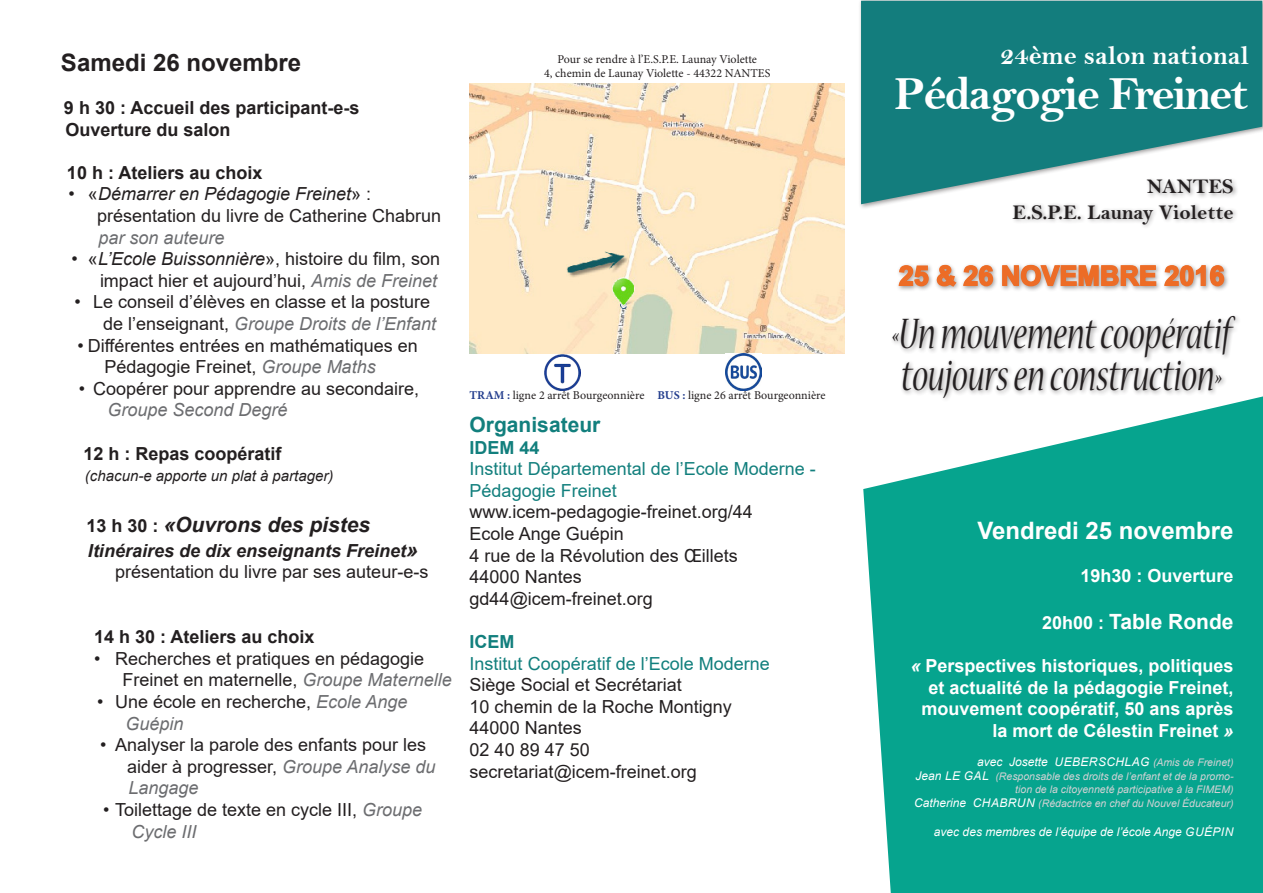
<style>
.page{position:relative;width:1263px;height:893px;background:#fff}
.page>*{position:absolute;margin:0;border:0;box-sizing:border-box;transform-origin:0 0}
.t1{font:italic 48.3px "Nueva Std";color:#231f20;scale:.71 1}
.t2{font:48px "Bell MT Bold";letter-spacing:-.04em;color:#fff}
.t3{font:27px "Bell MT Bold";color:#fff}
.t4{font:700 27px "Arial";color:#ed6c26}
.t5{font:700 24px "Arial";color:#fff}
.t6{font:700 24px "Arial";color:#231f20}
.t7{font:21px "Bell MT Bold";color:#231f20}
.t8{font:italic 700 21px "Arial";color:#231f20}
.t9{font:700 21px "Arial";color:#fff}
.t10{font:700 21px "Arial";color:#127f7d}
.t11{font:18px/21.6px "Arial";color:#231f20}
.t12{font:700 18px/21.6px "Arial";color:#fff;text-align:right}
.t13{font:700 18px "Arial";color:#231f20}
.t14{font:18px/21.6px "Arial";color:#127f7d}
.t15{font:italic 700 18px "Arial";color:#231f20}
.t16{font:700 18px "Arial";color:#127f7d}
.t17{font:italic 15px "Arial";color:#231f20}
.t18{font:12px "Minion Pro";color:#231f20}
.t19{font:italic 12px "Arial";color:#fff}
.t20{font:italic 12px "Arial";letter-spacing:.035em;color:#fff}
.t21{font:italic 10.5px/12.6px "Arial";color:#d1d2d4;text-align:right}
.s1{font-style:italic}
.s2{font-style:italic;color:#6c6d70}
.s3{font-style:normal;font-size:18px}
.s4{font-size:21px}
.s5{font-weight:700;color:#253f8e}
.s6{font-size:42px}
.s7{font-size:18px}
.s8{font-size:10.5px;color:#d1d2d4}
.s9{font-size:12px;color:#fff}
</style>
<div class="page">
<svg style="left:861px;top:1px;width:401px;height:203px;background:#298989"></svg>
<div style="left:890px;top:177px;width:351px;height:225px;background:#231f20;opacity:.45"></div>
<svg style="left:898px;top:264px;width:32px;height:23px"></svg>
<svg style="left:936px;top:264px;width:58px;height:24px"></svg>
<svg style="left:1001px;top:258px;width:156px;height:29px"></svg>
<svg style="left:1163px;top:264px;width:62px;height:23px"></svg>
<svg style="left:863px;top:396px;width:400px;height:497px;background:#24af9b"></svg>
<img style="left:470px;top:84px;width:375px;height:270px">
<img style="left:544px;top:354px;width:36px;height:36px">
<img style="left:725px;top:354px;width:36px;height:36px">
<p class="t6" style="left:61px;top:45px;width:242px">Samedi 26 novembre</p>
<p class="t13" style="left:64px;top:95px;width:297px">9 h 30 : Accueil des participant-e-s</p>
<p class="t13" style="left:65px;top:117px;width:167px">Ouverture du salon</p>
<p class="t13" style="left:67px;top:160px;width:197px">10 h : Ateliers au choix</p>
<p class="t11" style="left:97px;top:183px;width:346px;text-indent:-28px">• «<span class="s1">Démarrer en Pédagogie Freinet</span>» : présentation du livre de Catherine Chabrun <span class="s2">par son auteure</span></p>
<p class="t11" style="left:71px;top:248px;width:370px;text-align:right">• «<span class="s1">L’Ecole Buissonnière</span>», histoire du film, son impact hier et aujourd’hui, <span class="s2">Amis de Freinet</span></p>
<p class="t11" style="left:103px;top:291px;width:335px;text-indent:-28px">• Le conseil d’élèves en classe et la posture de l’enseignant, <span class="s2">Groupe Droits de l’Enfant</span></p>
<p class="t11" style="left:104px;top:334px;width:315px;text-indent:-27px">• Différentes entrées en mathématiques en<br>Pédagogie Freinet, <span class="s2">Groupe Maths</span></p>
<p class="t11" style="left:107px;top:377px;width:313px;text-indent:-28px">• Coopérer pour apprendre au secondaire,<br><span class="s2">Groupe Second Degré</span></p>
<p class="t13" style="left:83px;top:441px;width:200px">12 h : Repas coopératif</p>
<p class="t17" style="left:85px;top:466px;width:250px">(chacun-e apporte un plat à partager)</p>
<p class="t8" style="left:86px;top:510px;width:285px"><span class="s3">13 h 30 :</span> «Ouvrons des pistes</p>
<p class="t15" style="left:88px;top:538px;width:331px">Itinéraires de dix enseignants Freinet<span class="s4">»</span></p>
<p class="t11" style="left:115px;top:561px;width:315px">présentation du livre par ses auteur-e-s</p>
<p class="t13" style="left:94px;top:624px;width:222px">14 h 30 : Ateliers au choix</p>
<p class="t11" style="left:122px;top:647px;width:331px;text-indent:-28px">• Recherches et pratiques en pédagogie<br>Freinet en maternelle, <span class="s2">Groupe Maternelle</span></p>
<p class="t11" style="left:125px;top:691px;width:284px;text-indent:-28px">• Une école en recherche, <span class="s2">Ecole Ange<br>Guépin</span></p>
<p class="t11" style="left:127px;top:734px;width:310px;text-indent:-27px">• Analyser la parole des enfants pour les aider à progresser, <span class="s2">Groupe Analyse du<br>Langage</span></p>
<p class="t11" style="left:131px;top:799px;width:292px;text-indent:-28px">• Toilettage de texte en cycle III, <span class="s2">Groupe<br>Cycle III</span></p>
<p class="t18" style="left:557px;top:51px;width:201px">Pour se rendre à l’E.S.P.E. Launay Violette</p>
<p class="t18" style="left:544px;top:65px;width:228px">4, chemin de Launay Violette - 44322 NANTES</p>
<p class="t18" style="left:470px;top:387px;width:176px"><span class="s5">TRAM :</span> ligne 2 arrêt Bourgeonnière</p>
<p class="t18" style="left:657px;top:387px;width:169px"><span class="s5">BUS :</span> ligne 26 arrêt Bourgeonnière</p>
<p class="t10" style="left:470px;top:410px;width:132px">Organisateur</p>
<p class="t16" style="left:470px;top:435px;width:72px">IDEM 44</p>
<p class="t14" style="left:470px;top:458px;width:348px">Institut Départemental de l’Ecole Moderne -<br>Pédagogie Freinet</p>
<p class="t11" style="left:470px;top:501px;width:285px">www.icem-pedagogie-freinet.org/44</p>
<p class="t11" style="left:470px;top:523px;width:156px">Ecole Ange Guépin</p>
<p class="t11" style="left:470px;top:544px;width:270px">4 rue de la Révolution des Œillets</p>
<p class="t11" style="left:470px;top:566px;width:114px">44000 Nantes</p>
<p class="t11" style="left:470px;top:588px;width:185px">gd44@icem-freinet.org</p>
<p class="t16" style="left:470px;top:629px;width:46px">ICEM</p>
<p class="t14" style="left:470px;top:652px;width:302px">Institut Coopératif de l’Ecole Moderne</p>
<p class="t11" style="left:470px;top:674px;width:214px">Siège Social et Secrétariat</p>
<p class="t11" style="left:470px;top:696px;width:264px">10 chemin de la Roche Montigny</p>
<p class="t11" style="left:470px;top:717px;width:114px">44000 Nantes</p>
<p class="t11" style="left:470px;top:739px;width:122px">02 40 89 47 50</p>
<p class="t11" style="left:470px;top:760px;width:229px">secretariat@icem-freinet.org</p>
<p class="t3" style="left:1000px;top:39px;width:250px">24ème salon national</p>
<p class="t2" style="left:894px;top:65px;width:356px">Pédagogie Freinet</p>
<p class="t7" style="left:1147px;top:174px;width:88px">NANTES</p>
<p class="t7" style="left:1013px;top:199px;width:222px">E.S.P.E. Launay Violette</p>
<p class="t4" style="left:899px;top:257px;width:327px">25 &amp; 26 NOVEMBRE 2016</p>
<p class="t1" style="left:892px;top:312px;width:481px"><span class="s6">«</span>Un mouvement coopératif</p>
<p class="t1" style="left:901px;top:354px;width:453px">toujours en construction<span class="s6">»</span></p>
<p class="t5" style="left:977px;top:513px;width:258px">Vendredi 25 novembre</p>
<p class="t12" style="left:1080px;top:565px;width:155px">19h30 : Ouverture</p>
<p class="t9" style="left:1042px;top:607px;width:193px"><span class="s7">20h00 :</span> Table Ronde</p>
<p class="t12" style="left:910px;top:655px;width:325px"><span class="s1">«</span> Perspectives historiques, politiques et actualité de la pédagogie Freinet, mouvement coopératif, 50 ans après la mort de Célestin Freinet <span class="s1">»</span></p>
<p class="t20" style="left:977px;top:754px;width:258px">avec Josette UEBERSCHLAG <span class="s8">(Amis de Freinet)</span></p>
<p class="t21" style="left:915px;top:770px;width:320px"><span class="s9">Jean LE GAL</span> (Responsable des droits de l’enfant et de la promo&shy;tion de la citoyenneté participative à la FIMEM)</p>
<p class="t21" style="left:914px;top:797px;width:321px"><span class="s9">Catherine CHABRUN</span> (Rédactrice en chef du Nouvel Éducateur)</p>
<p class="t19" style="left:934px;top:824px;width:301px">avec des membres de l’équipe de l’école Ange GUÉPIN</p>
</div>
